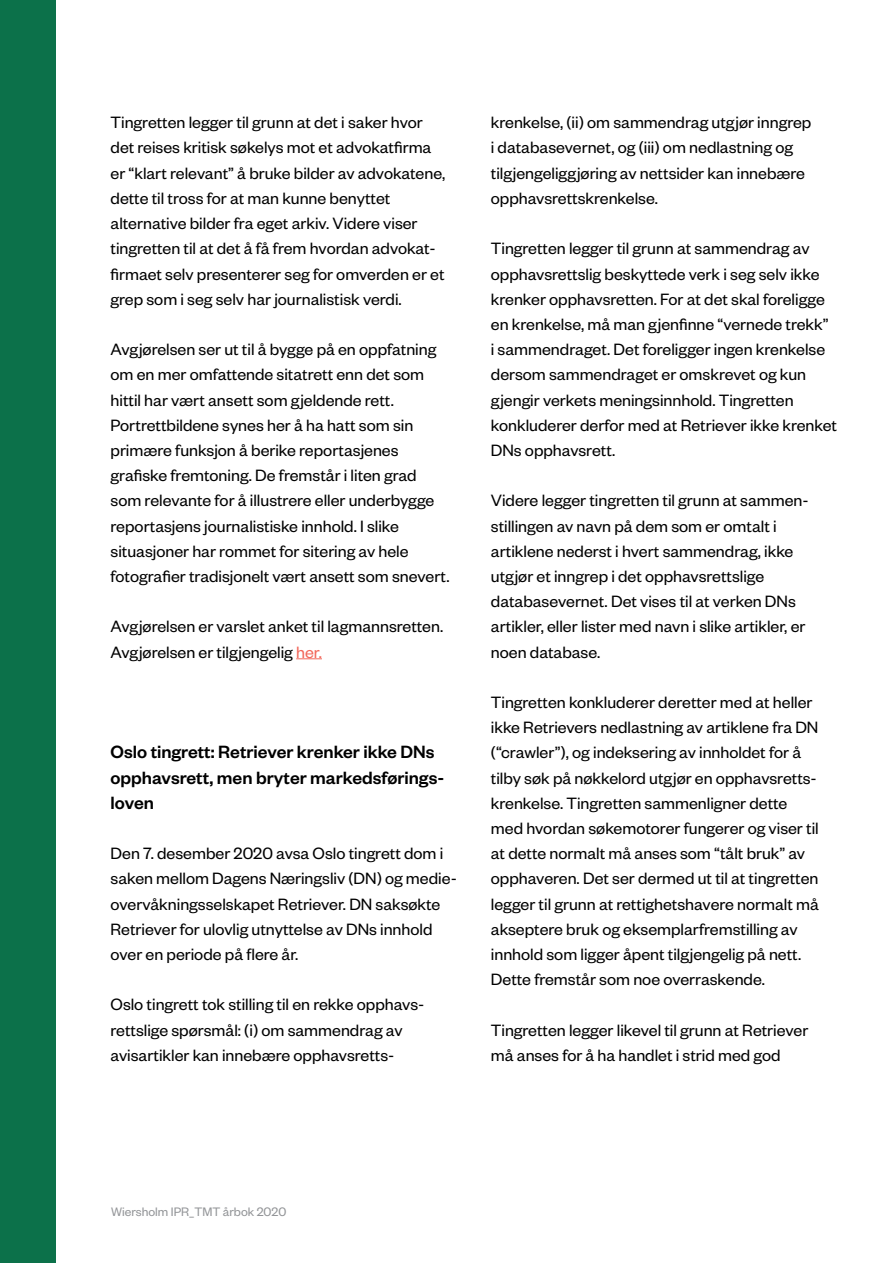
<style>
.page{position:relative;width:893px;height:1263px;background:#fff}
.page>*{position:absolute;margin:0;border:0;box-sizing:border-box;transform-origin:0 0}
.t1{font:500 19.5px/25.2px "Founders Grotesk";color:#000}
.t2{font:18px/25.2px "Founders Grotesk";color:#000}
.t3{font:13.5px "Founders Grotesk";color:#939598}
.s1{color:#f2675a}
</style>
<div class="page">
<div style="left:0;top:0;width:56px;height:1263px;background:#0c714a"></div>
<svg style="left:296px;top:658px;width:26px;height:1px"></svg>
<p class="t2" style="left:111px;top:109px;width:336px">Tingretten legger til grunn at det i saker hvor det reises kritisk søkelys mot et advokatfirma er “klart relevant” å bruke bilder av advokatene, dette til tross for at man kunne benyttet alternative bilder fra eget arkiv. Videre viser tingretten til at det å få frem hvordan advokat&shy;firmaet selv presenterer seg for omverden er et grep som i seg selv har journalistisk verdi.</p>
<p class="t2" style="left:111px;top:336px;width:340px">Avgjørelsen ser ut til å bygge på en oppfatning om en mer omfattende sitatrett enn det som hittil har vært ansett som gjeldende rett.<br>Portrettbildene synes her å ha hatt som sin primære funksjon å berike reportasjenes grafiske fremtoning. De fremstår i liten grad som relevante for å illustrere eller underbygge reportasjens journalistiske innhold. I slike situasjoner har rommet for sitering av hele fotografier tradisjonelt vært ansett som snevert.</p>
<p class="t2" style="left:111px;top:613px;width:334px">Avgjørelsen er varslet anket til lagmannsretten.<br>Avgjørelsen er tilgjengelig <span class="s1">her.</span></p>
<p class="t1" style="left:111px;top:738px;width:335px">Oslo tingrett: Retriever krenker ikke DNs opphavsrett, men bryter markedsførings&shy;loven</p>
<p class="t2" style="left:111px;top:840px;width:348px">Den 7. desember 2020 avsa Oslo tingrett dom i saken mellom Dagens Næringsliv (DN) og medie&shy;overvåkningsselskapet Retriever. DN saksøkte Retriever for ulovlig utnyttelse av DNs innhold over en periode på flere år.</p>
<p class="t2" style="left:111px;top:991px;width:315px">Oslo tingrett tok stilling til en rekke opphavs&shy;rettslige spørsmål: (i) om sammendrag av avisartikler kan innebære opphavsretts-</p>
<p class="t2" style="left:491px;top:109px;width:322px">krenkelse, (ii) om sammendrag utgjør inngrep i databasevernet, og (iii) om nedlastning og tilgjengeliggjøring av nettsider kan innebære opphavsrettskrenkelse.</p>
<p class="t2" style="left:491px;top:235px;width:348px">Tingretten legger til grunn at sammendrag av opphavsrettslig beskyttede verk i seg selv ikke krenker opphavsretten. For at det skal foreligge en krenkelse, må man gjenfinne “vernede trekk”<br>i sammendraget. Det foreligger ingen krenkelse dersom sammendraget er omskrevet og kun gjengir verkets meningsinnhold. Tingretten konkluderer derfor med at Retriever ikke krenket DNs opphavsrett.</p>
<p class="t2" style="left:491px;top:487px;width:319px">Videre legger tingretten til grunn at sammen&shy;stillingen av navn på dem som er omtalt i artiklene nederst i hvert sammendrag, ikke utgjør et inngrep i det opphavsrettslige databasevernet. Det vises til at verken DNs artikler, eller lister med navn i slike artikler, er noen database.</p>
<p class="t2" style="left:491px;top:689px;width:330px">Tingretten konkluderer deretter med at heller ikke Retrievers nedlastning av artiklene fra DN (“crawler”), og indeksering av innholdet for å tilby søk på nøkkelord utgjør en opphavsretts&shy;krenkelse. Tingretten sammenligner dette med hvordan søkemotorer fungerer og viser til at dette normalt må anses som “tålt bruk” av opphaveren. Det ser dermed ut til at tingretten legger til grunn at rettighetshavere normalt må akseptere bruk og eksemplarfremstilling av innhold som ligger åpent tilgjengelig på nett.<br>Dette fremstår som noe overraskende.</p>
<p class="t2" style="left:491px;top:1016px;width:319px">Tingretten legger likevel til grunn at Retriever må anses for å ha handlet i strid med god</p>
<p class="t3" style="left:111px;top:1204px;width:176px">Wiersholm IPR_TMT årbok 2020</p>
</div>
